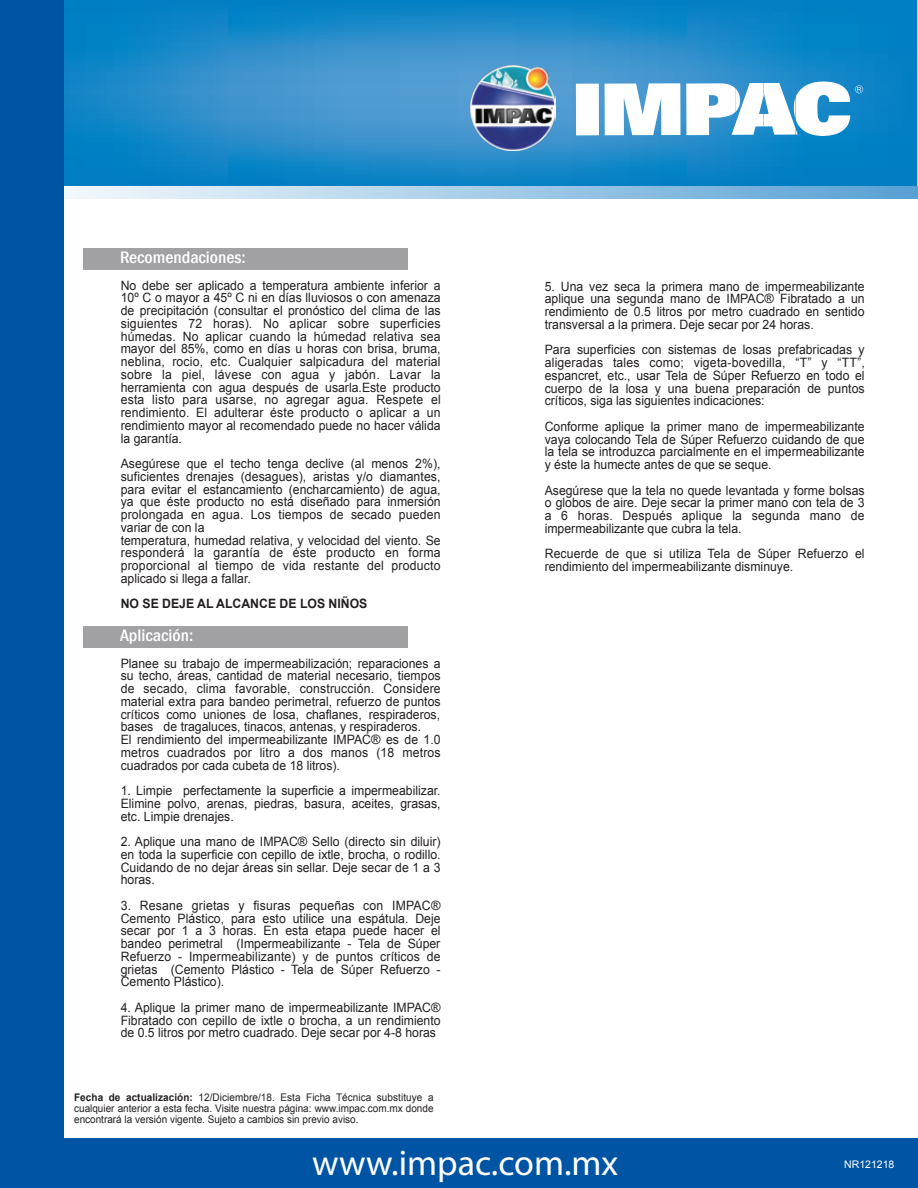
<style>
.page{position:relative;width:918px;height:1188px;background:#fff}
.page>*{position:absolute;margin:0;border:0;box-sizing:border-box;transform-origin:0 0}
.t1{font:36px "Myriad";color:#fff}
.t2{font:500 condensed 17.1px "Franklin Gothic";color:#fff;scale:1.05 1}
.t3{font:12.9px/12.8px "Arial";color:#231f20;text-align:justify;scale:.95 1}
.t4{font:700 12.9px "Arial";color:#231f20;scale:.95 1}
.t5{font:10.5px/11.2px "Arial";color:#231f20;text-align:justify;scale:.95 1}
.t6{font:10.5px "Arial";color:#fff}
.s1{font-weight:700}
</style>
<div class="page">
<div style="left:83px;top:248px;width:325px;height:22px;background:#a1a1a4"></div>
<div style="left:83px;top:626px;width:325px;height:22px;background:#a1a1a4"></div>
<svg style="left:63px;top:0;width:854px;height:187px;background:#1e89c8"></svg>
<svg style="left:63px;top:187px;width:854px;height:11px;background:#a4cce7"></svg>
<div style="left:0;top:1139px;width:917px;height:49px;background:#0054a4"></div>
<div style="left:0;top:0;width:63px;height:1184px;background:#0054a4"></div>
<svg style="left:576px;top:81px;width:287px;height:55px"></svg>
<img style="left:470px;top:65px;width:86px;height:86px">
<h2 class="t2" style="left:120px;top:247px;width:121px">Recomendaciones:</h2>
<p class="t3" style="left:121px;top:279px;width:338px">No debe ser aplicado a temperatura ambiente inferior a 10º C o mayor a 45º C ni en días lluviosos o con amenaza de precipitación (consultar el pronóstico del clima de las siguientes 72 horas). No aplicar sobre superficies húmedas. No aplicar cuando la húmedad relativa sea mayor del 85%, como en días u horas con brisa, bruma, neblina, rocio, etc. Cualquier salpicadura del material sobre la piel, lávese con agua y jabón. Lavar la herramienta con agua después de usarla.Este producto esta listo para usarse, no agregar agua. Respete el rendimiento. El adulterar éste producto o aplicar a un rendimiento mayor al recomendado puede no hacer válida la garantía.</p>
<p class="t3" style="left:121px;top:457px;width:338px;text-align:left">Asegúrese que el techo tenga declive (al menos 2%), suficientes drenajes (desagues), aristas y/o diamantes, para evitar el estancamiento (encharcamiento) de agua, ya que éste producto no está diseñado para inmersión prolongada en agua. Los tiempos de secado pueden variar de con la<br>temperatura, humedad relativa, y velocidad del viento. Se responderá la garantía de éste producto en forma proporcional al tiempo de vida restante del producto aplicado si llega a fallar.</p>
<p class="t4" style="left:121px;top:595px;width:261px">NO SE DEJE AL ALCANCE DE LOS NIÑOS</p>
<h2 class="t2" style="left:120px;top:625px;width:71px">Aplicación:</h2>
<p class="t3" style="left:121px;top:657px;width:338px;text-align:left">Planee su trabajo de impermeabilización; reparaciones a su techo, áreas, cantidad de material necesario, tiempos de secado, clima favorable, construcción. Considere material extra para bandeo perimetral, refuerzo de puntos críticos como uniones de losa, chaflanes, respiraderos, bases de tragaluces, tinacos, antenas, y respiraderos.<br>El rendimiento del impermeabilizante IMPAC® es de 1.0 metros cuadrados por litro a dos manos (18 metros cuadrados por cada cubeta de 18 litros).</p>
<p class="t3" style="left:121px;top:784px;width:338px">1. Limpie perfectamente la superficie a impermeabilizar.<br>Elimine polvo, arenas, piedras, basura, aceites, grasas, etc. Limpie drenajes.</p>
<p class="t3" style="left:121px;top:835px;width:338px">2. Aplique una mano de IMPAC® Sello (directo sin diluir) en toda la superficie con cepillo de ixtle, brocha, o rodillo.<br>Cuidando de no dejar áreas sin sellar. Deje secar de 1 a 3 horas.</p>
<p class="t3" style="left:121px;top:899px;width:338px">3. Resane grietas y fisuras pequeñas con IMPAC® Cemento Plástico, para esto utilice una espátula. Deje secar por 1 a 3 horas. En esta etapa puede hacer el bandeo perimetral (Impermeabilizante - Tela de Súper Refuerzo - Impermeabilizante) y de puntos críticos de grietas (Cemento Plástico - Tela de Súper Refuerzo - Cemento Plástico).</p>
<p class="t3" style="left:121px;top:1001px;width:338px">4. Aplique la primer mano de impermeabilizante IMPAC® Fibratado con cepillo de ixtle o brocha, a un rendimiento de 0.5 litros por metro cuadrado. Deje secar por 4-8 horas</p>
<p class="t5" style="left:74px;top:1091px;width:380px"><span class="s1">Fecha de actualización:</span> 12/Diciembre/18. Esta Ficha Técnica substituye a cualquier anterior a esta fecha. Visite nuestra página: www.impac.com.mx donde encontrará la versión vigente. Sujeto a cambios sin previo aviso.</p>
<p class="t3" style="left:545px;top:280px;width:338px">5. Una vez seca la primera mano de impermeabilizante aplique una segunda mano de IMPAC® Fibratado a un rendimiento de 0.5 litros por metro cuadrado en sentido transversal a la primera. Deje secar por 24 horas.</p>
<p class="t3" style="left:545px;top:344px;width:338px">Para superficies con sistemas de losas prefabricadas y aligeradas tales como; vigeta-bovedilla, “T” y “TT”, espancret, etc., usar Tela de Súper Refuerzo en todo el cuerpo de la losa y una buena preparación de puntos críticos, siga las siguientes indicaciones:</p>
<p class="t3" style="left:545px;top:420px;width:338px">Conforme aplique la primer mano de impermeabilizante vaya colocando Tela de Súper Refuerzo cuidando de que la tela se introduzca parcialmente en el impermeabilizante y éste la humecte antes de que se seque.</p>
<p class="t3" style="left:545px;top:484px;width:338px">Asegúrese que la tela no quede levantada y forme bolsas o globos de aire. Deje secar la primer mano con tela de 3 a 6 horas. Después aplique la segunda mano de impermeabilizante que cubra la tela.</p>
<p class="t3" style="left:545px;top:548px;width:338px">Recuerde de que si utiliza Tela de Súper Refuerzo el rendimiento del impermeabilizante disminuye.</p>
<h1 class="t1" style="left:312px;top:1140px;width:308px">www.impac.com.mx</h1>
<p class="t6" style="left:844px;top:1157px;width:52px">NR121218</p>
</div>
